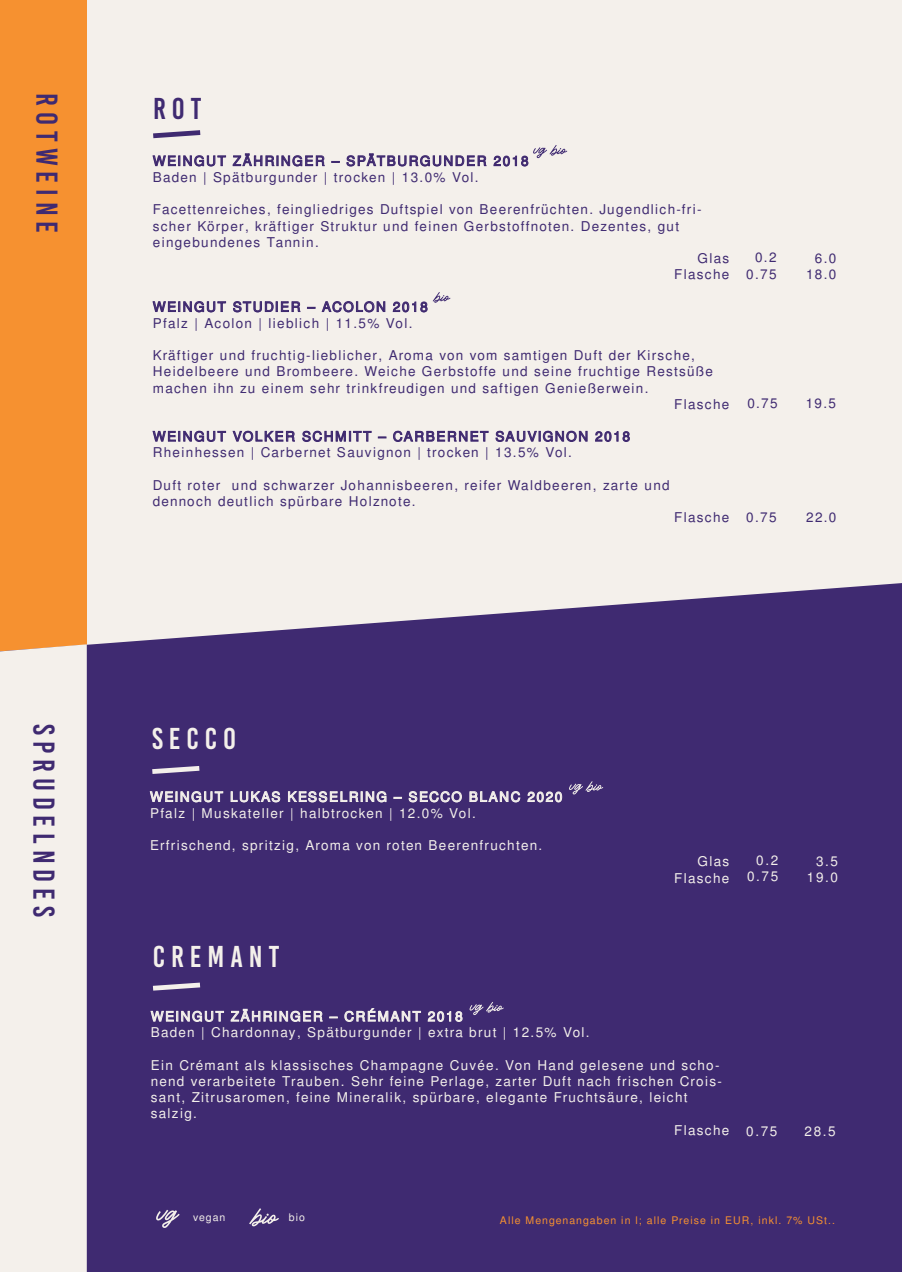
<style>
.page{position:relative;width:902px;height:1272px;background:#fff}
.page>*{position:absolute;margin:0;border:0;box-sizing:border-box;transform-origin:0 0}
.t1{font:30px "Bebas Kai";letter-spacing:.2em;color:#3f2a71}
.t2{font:30px "Bebas Kai";letter-spacing:.2em;color:#f4f0eb}
.t3{font:13.5px/16.2px "Free Sans";letter-spacing:.1em;color:#3f2a71}
.t4{font:13.5px/16.2px "Free Sans";letter-spacing:.1em;color:#f4f0eb;text-align:right}
.t5{font:10.5px "Free Sans";letter-spacing:.1em;color:#f69130}
.t6{font:10.5px "Free Sans";letter-spacing:.095em;color:#f4f0eb}
</style>
<div class="page">
<div style="left:0;top:1012px;width:901px;height:259px;background:#3f2a71"></div>
<div style="left:42px;top:0;width:859px;height:665px;background:#f4f0eb"></div>
<div style="left:0;top:0;width:87px;height:973px;background:#f69130"></div>
<svg style="left:87px;top:583px;width:814px;height:439px;background:#4c3879"></svg>
<div style="left:0;top:644px;width:87px;height:627px;background:#f4f0eb"></div>
<svg style="left:153px;top:130px;width:47px;height:8px"></svg>
<svg style="left:153px;top:155px;width:73px;height:11px"></svg>
<svg style="left:233px;top:153px;width:91px;height:13px"></svg>
<svg style="left:331px;top:161px;width:8px;height:2px"></svg>
<svg style="left:346px;top:153px;width:140px;height:13px"></svg>
<svg style="left:153px;top:301px;width:73px;height:11px"></svg>
<svg style="left:233px;top:301px;width:67px;height:11px"></svg>
<svg style="left:322px;top:301px;width:63px;height:11px"></svg>
<svg style="left:153px;top:431px;width:73px;height:11px"></svg>
<svg style="left:233px;top:431px;width:62px;height:11px"></svg>
<svg style="left:302px;top:430px;width:69px;height:12px"></svg>
<svg style="left:393px;top:431px;width:95px;height:11px"></svg>
<svg style="left:495px;top:431px;width:92px;height:11px"></svg>
<svg style="left:595px;top:431px;width:34px;height:11px"></svg>
<svg style="left:150px;top:791px;width:73px;height:11px"></svg>
<svg style="left:231px;top:791px;width:49px;height:11px"></svg>
<svg style="left:288px;top:791px;width:98px;height:11px"></svg>
<svg style="left:408px;top:791px;width:54px;height:11px"></svg>
<svg style="left:469px;top:791px;width:51px;height:11px"></svg>
<svg style="left:527px;top:791px;width:35px;height:11px"></svg>
<svg style="left:152px;top:766px;width:47px;height:8px"></svg>
<svg style="left:151px;top:1010px;width:73px;height:11px"></svg>
<svg style="left:231px;top:1008px;width:91px;height:13px"></svg>
<svg style="left:329px;top:1016px;width:8px;height:2px"></svg>
<svg style="left:344px;top:1008px;width:77px;height:13px"></svg>
<svg style="left:428px;top:1011px;width:34px;height:10px"></svg>
<svg style="left:153px;top:982px;width:47px;height:8px"></svg>
<svg style="left:493px;top:145px;width:74px;height:21px"></svg>
<svg style="left:393px;top:292px;width:57px;height:20px"></svg>
<svg style="left:569px;top:781px;width:34px;height:13px"></svg>
<svg style="left:469px;top:1001px;width:35px;height:14px"></svg>
<svg style="left:156px;top:1209px;width:24px;height:18px"></svg>
<svg style="left:249px;top:1208px;width:30px;height:18px"></svg>
<h1 class="t1" style="left:63px;top:93px;width:141px;rotate:90deg">ROTWEINE</h1>
<h1 class="t1" style="left:60px;top:724px;width:194px;rotate:90deg">SPRUDELNDes</h1>
<h1 class="t1" style="left:153px;top:93px;width:50px">ROT</h1>
<p class="t3" style="left:153px;top:154px;width:377px">WEINGUT ZÄHRINGER – SPÄTBURGUNDER 2018<br>Baden | Spätburgunder | trocken | 13.0% Vol.</p>
<p class="t3" style="left:153px;top:202px;width:550px">Facettenreiches, feingliedriges Duftspiel von Beerenfrüchten. Jugendlich-fri-</p>
<p class="t3" style="left:153px;top:218px;width:527px">scher Körper, kräftiger Struktur und feinen Gerbstoffnoten. Dezentes, gut</p>
<p class="t3" style="left:153px;top:235px;width:167px">eingebundenes Tannin.</p>
<p class="t3" style="left:697px;top:251px;width:33px">Glas</p>
<p class="t3" style="left:674px;top:267px;width:56px">Flasche</p>
<p class="t3" style="left:153px;top:299px;width:276px">WEINGUT STUDIER – ACOLON 2018<br>Pfalz | Acolon | lieblich | 11.5% Vol.</p>
<p class="t3" style="left:153px;top:348px;width:543px">Kräftiger und fruchtig-lieblicher, Aroma von vom samtigen Duft der Kirsche,</p>
<p class="t3" style="left:153px;top:364px;width:561px">Heidelbeere und Brombeere. Weiche Gerbstoffe und seine fruchtige Restsüße</p>
<p class="t3" style="left:153px;top:380px;width:497px">machen ihn zu einem sehr trinkfreudigen und saftigen Genießerwein.</p>
<p class="t3" style="left:674px;top:397px;width:56px">Flasche</p>
<p class="t3" style="left:153px;top:429px;width:478px">WEINGUT VOLKER SCHMITT – CARBERNET SAUVIGNON 2018<br>Rheinhessen | Carbernet Sauvignon | trocken | 13.5% Vol.</p>
<p class="t3" style="left:153px;top:478px;width:518px">Duft roter und schwarzer Johannisbeeren, reifer Waldbeeren, zarte und dennoch deutlich spürbare Holznote.</p>
<p class="t3" style="left:674px;top:510px;width:56px">Flasche</p>
<p class="t3" style="left:746px;top:250px;width:32px;text-align:right">0.2<br>0.75</p>
<p class="t3" style="left:806px;top:251px;width:32px;text-align:right">6.0<br>18.0</p>
<p class="t3" style="left:747px;top:395px;width:32px">0.75</p>
<p class="t3" style="left:805px;top:396px;width:32px">19.5</p>
<p class="t3" style="left:746px;top:510px;width:32px">0.75</p>
<p class="t3" style="left:806px;top:510px;width:32px">22.0</p>
<h1 class="t2" style="left:152px;top:722px;width:85px">SECCO</h1>
<p class="t4" style="left:150px;top:789px;width:414px;text-align:left">WEINGUT LUKAS KESSELRING – SECCO BLANC 2020<br>Pfalz | Muskateller | halbtrocken | 12.0% Vol.</p>
<p class="t4" style="left:150px;top:838px;width:393px">Erfrischend, spritzig, Aroma von roten Beerenfruchten.</p>
<h1 class="t2" style="left:153px;top:940px;width:128px">CREMANT</h1>
<p class="t4" style="left:674px;top:854px;width:56px">Glas<br>Flasche</p>
<p class="t4" style="left:747px;top:853px;width:33px">0.2<br>0.75</p>
<p class="t4" style="left:806px;top:853px;width:33px">3.5<br>19.0</p>
<p class="t4" style="left:151px;top:1009px;width:440px;text-align:left">WEINGUT ZÄHRINGER – CRÉMANT 2018<br>Baden | Chardonnay, Spätburgunder | extra brut | 12.5% Vol.</p>
<p class="t4" style="left:151px;top:1057px;width:570px">Ein Crémant als klassisches Champagne Cuvée. Von Hand gelesene und scho-</p>
<p class="t4" style="left:151px;top:1073px;width:572px">nend verarbeitete Trauben. Sehr feine Perlage, zarter Duft nach frischen Crois-</p>
<p class="t4" style="left:151px;top:1090px;width:538px">sant, Zitrusaromen, feine Mineralik, spürbare, elegante Fruchtsäure, leicht</p>
<p class="t4" style="left:151px;top:1106px;width:48px">salzig.</p>
<p class="t4" style="left:674px;top:1122px;width:56px">Flasche</p>
<p class="t4" style="left:746px;top:1123px;width:33px">0.75</p>
<p class="t4" style="left:804px;top:1124px;width:33px">28.5</p>
<p class="t6" style="left:193px;top:1209px;width:34px">vegan</p>
<p class="t6" style="left:289px;top:1209px;width:18px">bio</p>
<p class="t5" style="left:500px;top:1212px;width:336px">Alle Mengenangaben in l; alle Preise in EUR, inkl. 7% USt..</p>
</div>
